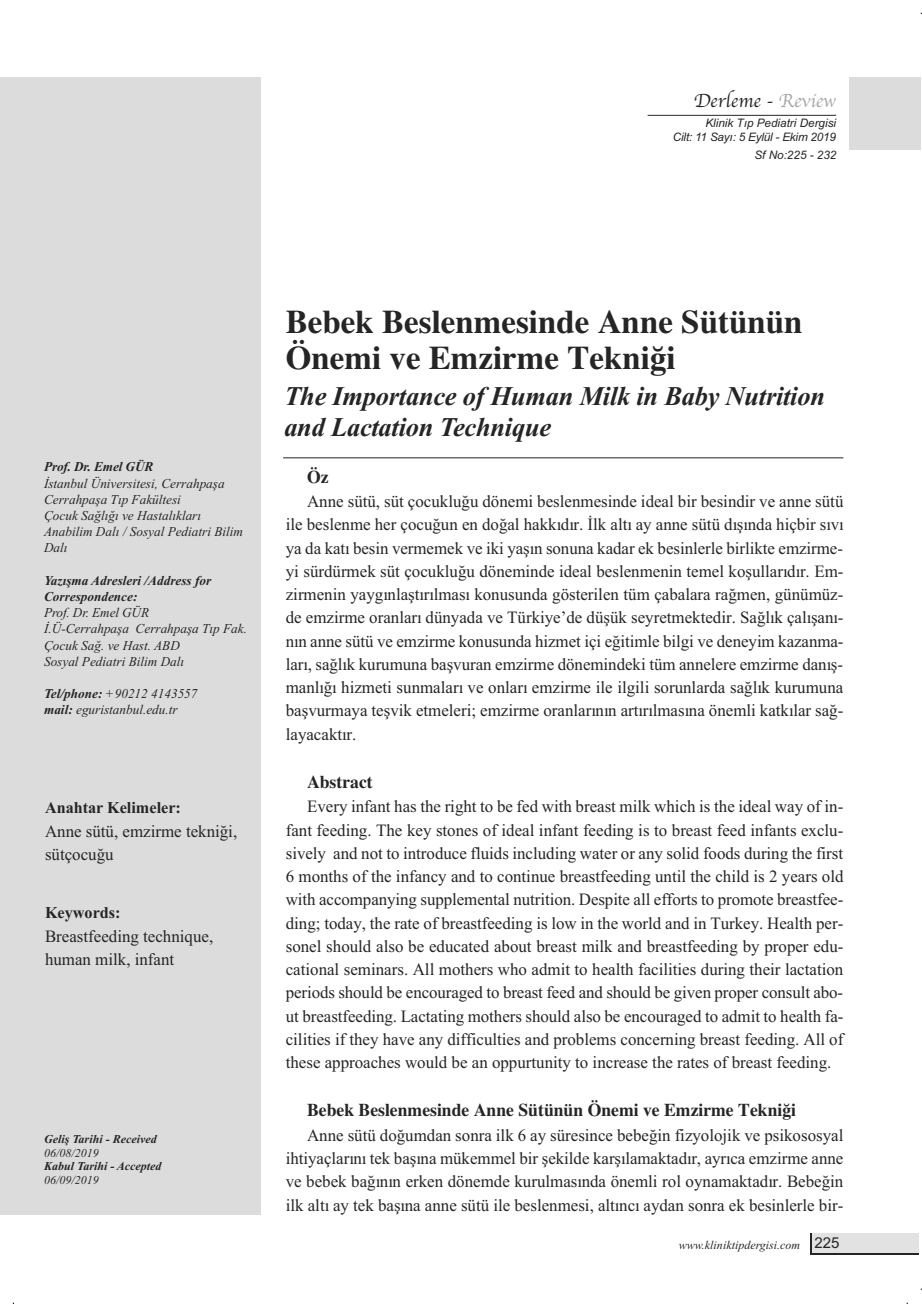
<style>
.page{position:relative;width:922px;height:1304px;background:#fff}
.page>*{position:absolute;margin:0;border:0;box-sizing:border-box;transform-origin:0 0}
.t1{font:700 33px/36px "Times";color:#252525}
.t2{font:italic 700 27px/31.5px "Times New Roman";letter-spacing:-.01em;color:#252525}
.t3{font:19.5px "Apple Chancery";color:#252525}
.t4{font:700 18px "Times";color:#252525}
.t5{font:17.25px/23.2px "Times New Roman";color:#252525;text-align:justify}
.t6{font:700 16.5px "Times New Roman";color:#252525}
.t7{font:italic 13.5px/16.2px "Times New Roman";color:#252525}
.t8{font:italic 700 13.5px/16.2px "Times New Roman";color:#252525}
.t9{font:italic 12px "Times New Roman";color:#252525}
.t10{font:italic 700 12px "Times New Roman";color:#252525}
.t11{font:italic 11.7px/14.1px "Arial";color:#252525;text-align:right}
.s1{color:#a7a7a7}
.s2{font-weight:700}
.s3{font-family:"Arial";font-style:normal;font-size:15px}
</style>
<div class="page">
<div style="left:0;top:77px;width:260px;height:1137px;background:#dcdcdc"></div>
<div style="left:848px;top:77px;width:72px;height:72px;background:#dcdcdc"></div>
<hr style="left:283px;top:457px;width:559px;height:1px;background:#252525">
<hr style="left:647px;top:115px;width:188px;height:1px;background:#252525">
<div style="left:809px;top:1233px;width:109px;height:22px;background:#252525"></div>
<div style="left:811px;top:1233px;width:107px;height:20px;background:#e2e2e2"></div>
<p class="t3" style="left:693px;top:89px;width:143px">Derleme - <span class="s1">Review</span></p>
<p class="t11" style="left:672px;top:116px;width:165px">Klinik Tıp Pediatri Dergisi<br>Cilt: 11 Sayı: 5 Eylül - Ekim 2019</p>
<p class="t11" style="left:754px;top:148px;width:83px">Sf No:225 - 232</p>
<p class="t8" style="left:44px;top:458px;width:111px">Prof. Dr. Emel GÜR</p>
<p class="t7" style="left:44px;top:475px;width:200px">İstanbul Üniversitesi, Cerrahpaşa<br>Cerrahpaşa Tıp Fakültesi<br>Çocuk Sağlığı ve Hastalıkları<br>Anabilim Dalı / Sosyal Pediatri Bilim<br>Dalı</p>
<p class="t8" style="left:44px;top:572px;width:168px">Yazışma Adresleri /Address for<br>Correspondence:</p>
<p class="t7" style="left:44px;top:604px;width:204px">Prof. Dr. Emel GÜR<br>İ.Ü-Cerrahpaşa Cerrahpaşa Tıp Fak.<br>Çocuk Sağ. ve Hast. ABD<br>Sosyal Pediatri Bilim Dalı</p>
<p class="t7" style="left:44px;top:685px;width:155px"><span class="s2">Tel/phone:</span> +90212 4143557 <span class="s2">mail:</span> eguristanbul.edu.tr</p>
<p class="t6" style="left:45px;top:797px;width:137px">Anahtar Kelimeler:</p>
<p class="t5" style="left:45px;top:819px;width:194px">Anne sütü, emzirme tekniği, sütçocuğu</p>
<p class="t6" style="left:45px;top:902px;width:77px">Keywords:</p>
<p class="t5" style="left:45px;top:924px;width:170px">Breastfeeding technique, human milk, infant</p>
<p class="t10" style="left:44px;top:1132px;width:114px">Geliş Tarihi - Received</p>
<p class="t9" style="left:44px;top:1146px;width:56px">06/08/2019</p>
<p class="t10" style="left:44px;top:1159px;width:119px">Kabul Tarihi - Accepted</p>
<p class="t9" style="left:44px;top:1173px;width:56px">06/09/2019</p>
<h1 class="t1" style="left:285px;top:304px;width:518px">Bebek Beslenmesinde Anne Sütünün<br>Önemi ve Emzirme Tekniği</h1>
<h2 class="t2" style="left:284px;top:379px;width:542px">The Importance of Human Milk in Baby Nutrition and Lactation Technique</h2>
<p class="t4" style="left:307px;top:466px;width:23px">Öz</p>
<p class="t5" style="left:285px;top:490px;width:559px;text-indent:21px">Anne sütü, süt çocukluğu dönemi beslenmesinde ideal bir besindir ve anne sütü ile beslenme her çocuğun en doğal hakkıdır. İlk altı ay anne sütü dışında hiçbir sıvı ya da katı besin vermemek ve iki yaşın sonuna kadar ek besinlerle birlikte emzirme&shy;yi sürdürmek süt çocukluğu döneminde ideal beslenmenin temel koşullarıdır. Em&shy;zirmenin yaygınlaştırılması konusunda gösterilen tüm çabalara rağmen, günümüz&shy;de emzirme oranları dünyada ve Türkiye’de düşük seyretmektedir. Sağlık çalışanı&shy;nın anne sütü ve emzirme konusunda hizmet içi eğitimle bilgi ve deneyim kazanma&shy;ları, sağlık kurumuna başvuran emzirme dönemindeki tüm annelere emzirme danış&shy;manlığı hizmeti sunmaları ve onları emzirme ile ilgili sorunlarda sağlık kurumuna başvurmaya teşvik etmeleri; emzirme oranlarının artırılmasına önemli katkılar sağ&shy;layacaktır.</p>
<p class="t4" style="left:307px;top:771px;width:67px">Abstract</p>
<p class="t5" style="left:285px;top:795px;width:559px;text-indent:21px">Every infant has the right to be fed with breast milk which is the ideal way of in&shy;fant feeding. The key stones of ideal infant feeding is to breast feed infants exclu&shy;sively and not to introduce fluids including water or any solid foods during the first 6 months of the infancy and to continue breastfeeding until the child is 2 years old with accompanying supplemental nutrition. Despite all efforts to promote breastfee&shy;ding; today, the rate of breastfeeding is low in the world and in Turkey. Health per&shy;sonel should also be educated about breast milk and breastfeeding by proper edu&shy;cational seminars. All mothers who admit to health facilities during their lactation periods should be encouraged to breast feed and should be given proper consult abo&shy;ut breastfeeding. Lactating mothers should also be encouraged to admit to health fa&shy;cilities if they have any difficulties and problems concerning breast feeding. All of these approaches would be an oppurtunity to increase the rates of breast feeding.</p>
<p class="t4" style="left:307px;top:1099px;width:490px">Bebek Beslenmesinde Anne Sütünün Önemi ve Emzirme Tekniği</p>
<p class="t5" style="left:285px;top:1123px;width:559px;text-indent:21px">Anne sütü doğumdan sonra ilk 6 ay süresince bebeğin fizyolojik ve psikososyal ihtiyaçlarını tek başına mükemmel bir şekilde karşılamaktadır, ayrıca emzirme anne ve bebek bağının erken dönemde kurulmasında önemli rol oynamaktadır. Bebeğin ilk altı ay tek başına anne sütü ile beslenmesi, altıncı aydan sonra ek besinlerle bir-</p>
<p class="t9" style="left:678px;top:1238px;width:162px">www.kliniktipdergisi.com <span class="s3">225</span></p>
</div>
